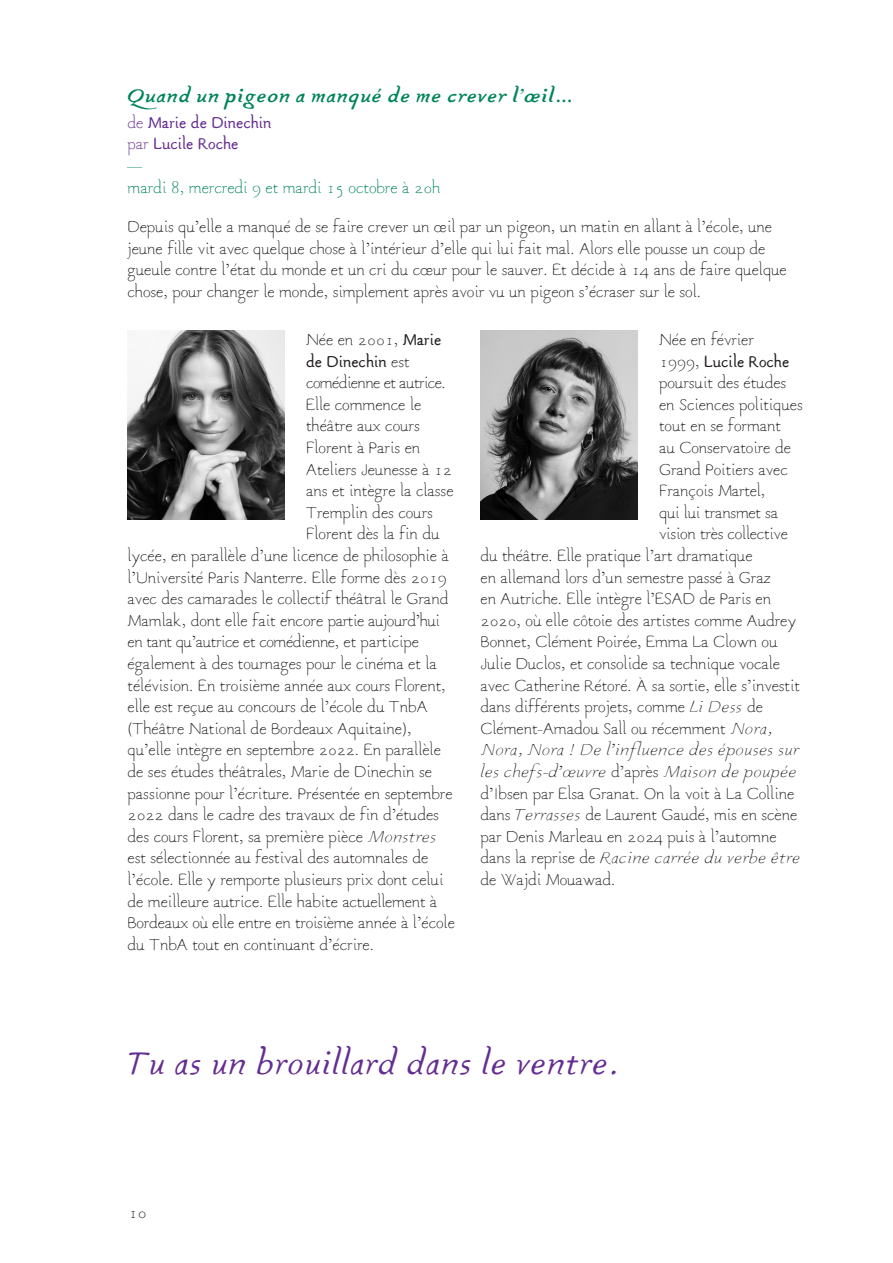
<style>
.page{position:relative;width:893px;height:1263px;background:#fff}
.page>*{position:absolute;margin:0;border:0;box-sizing:border-box;transform-origin:0 0}
.t1{font:italic 500 36px "Gararond";color:#652d91}
.t2{font:italic 700 21px "Gararond";color:#008556}
.t3{font:300 18px/21.6px "Gararond";color:#231f20}
.t4{font:italic 300 18px "Gararond";color:#231f20}
.t5{font:300 18px/21.6px "Gararond";color:#008556}
.t6{font:300 18px "Gararond";letter-spacing:-.02em;color:#231f20}
.t7{font:500 18px "Gararond";color:#231f20}
.t8{font:300 18px "Gararond";letter-spacing:-.03em;color:#231f20}
.s1{font-style:normal}
.s2{color:#652d91}
.s3{font-weight:500;color:#652d91}
.s4{font-weight:500}
.s5{font-weight:300}
.s6{font-style:italic}
</style>
<div class="page">
<img style="left:128px;top:331px;width:157px;height:189px">
<img style="left:480px;top:331px;width:158px;height:189px">
<p class="t2" style="left:128px;top:84px;width:447px">Quand un pigeon a manqué de me crever l’œil<span class="s1">…</span></p>
<p class="t5" style="left:128px;top:113px;width:314px"><span class="s2">de</span> <span class="s3">Marie de Dinechin<br></span><span class="s2">par</span> <span class="s3">Lucile Roche<br></span>—<br>mardi 8, mercredi 9 et mardi 15 octobre à 20h</p>
<p class="t3" style="left:128px;top:218px;width:661px">Depuis qu’elle a manqué de se faire crever un œil par un pigeon, un matin en allant à l’école, une jeune fille vit avec quelque chose à l’intérieur d’elle qui lui fait mal. Alors elle pousse un coup de gueule contre l’état du monde et un cri du cœur pour le sauver. Et décide à 14 ans de faire quelque chose, pour changer le monde, simplement après avoir vu un pigeon s’écraser sur le sol.</p>
<p class="t3" style="left:306px;top:330px;width:137px">Née en 2001, <span class="s4">Marie</span></p>
<p class="t7" style="left:306px;top:352px;width:105px">de Dinechin <span class="s5">est</span></p>
<p class="t8" style="left:306px;top:374px;width:141px">comédienne et autrice.</p>
<p class="t3" style="left:306px;top:395px;width:117px">Elle commence le</p>
<p class="t3" style="left:306px;top:417px;width:115px">théâtre aux cours</p>
<p class="t3" style="left:306px;top:438px;width:116px">Florent à Paris en</p>
<p class="t3" style="left:306px;top:460px;width:147px">Ateliers Jeunesse à 12</p>
<p class="t3" style="left:306px;top:482px;width:149px">ans et intègre la classe</p>
<p class="t3" style="left:306px;top:503px;width:128px">Tremplin des cours</p>
<p class="t3" style="left:306px;top:525px;width:135px">Florent dès la fin du</p>
<p class="t3" style="left:128px;top:546px;width:323px">lycée, en parallèle d’une licence de philosophie à</p>
<p class="t3" style="left:128px;top:568px;width:321px">l’Université Paris Nanterre. Elle forme dès 2019</p>
<p class="t3" style="left:128px;top:590px;width:322px">avec des camarades le collectif théâtral le Grand</p>
<p class="t3" style="left:128px;top:611px;width:314px">Mamlak, dont elle fait encore partie aujourd’hui</p>
<p class="t6" style="left:128px;top:633px;width:293px">en tant qu’autrice et comédienne, et participe</p>
<p class="t3" style="left:128px;top:654px;width:311px">également à des tournages pour le cinéma et la</p>
<p class="t3" style="left:128px;top:676px;width:320px">télévision. En troisième année aux cours Florent,</p>
<p class="t3" style="left:128px;top:698px;width:302px">elle est reçue au concours de l’école du TnbA</p>
<p class="t3" style="left:128px;top:719px;width:285px">(Théâtre National de Bordeaux Aquitaine),</p>
<p class="t3" style="left:128px;top:741px;width:315px">qu’elle intègre en septembre 2022. En parallèle</p>
<p class="t3" style="left:128px;top:762px;width:306px">de ses études théâtrales, Marie de Dinechin se</p>
<p class="t3" style="left:128px;top:784px;width:327px">passionne pour l’écriture. Présentée en septembre</p>
<p class="t3" style="left:128px;top:806px;width:313px">2022 dans le cadre des travaux de fin d’études</p>
<p class="t3" style="left:128px;top:827px;width:311px">des cours Florent, sa première pièce <span class="s6">Monstres</span></p>
<p class="t3" style="left:128px;top:849px;width:302px">est sélectionnée au festival des automnales de</p>
<p class="t3" style="left:128px;top:870px;width:317px">l’école. Elle y remporte plusieurs prix dont celui</p>
<p class="t3" style="left:128px;top:892px;width:311px">de meilleure autrice. Elle habite actuellement à</p>
<p class="t3" style="left:128px;top:914px;width:329px">Bordeaux où elle entre en troisième année à l’école</p>
<p class="t3" style="left:128px;top:935px;width:248px">du TnbA tout en continuant d’écrire.</p>
<p class="t3" style="left:659px;top:330px;width:96px">Née en février</p>
<p class="t7" style="left:659px;top:352px;width:132px"><span class="s5">1999,</span> Lucile Roche</p>
<p class="t3" style="left:659px;top:374px;width:129px">poursuit des études</p>
<p class="t3" style="left:659px;top:395px;width:145px">en Sciences politiques</p>
<p class="t3" style="left:659px;top:417px;width:123px">tout en se formant</p>
<p class="t3" style="left:659px;top:438px;width:133px">au Conservatoire de</p>
<p class="t3" style="left:659px;top:460px;width:130px">Grand Poitiers avec</p>
<p class="t3" style="left:659px;top:482px;width:108px">François Martel,</p>
<p class="t3" style="left:659px;top:503px;width:121px">qui lui transmet sa</p>
<p class="t3" style="left:659px;top:525px;width:130px">vision très collective</p>
<p class="t3" style="left:480px;top:546px;width:274px">du théâtre. Elle pratique l’art dramatique</p>
<p class="t3" style="left:480px;top:568px;width:292px">en allemand lors d’un semestre passé à Graz</p>
<p class="t3" style="left:480px;top:590px;width:292px">en Autriche. Elle intègre l’ESAD de Paris en</p>
<p class="t3" style="left:480px;top:611px;width:317px">2020, où elle côtoie des artistes comme Audrey</p>
<p class="t3" style="left:480px;top:633px;width:298px">Bonnet, Clément Poirée, Emma La Clown ou</p>
<p class="t3" style="left:480px;top:654px;width:301px">Julie Duclos, et consolide sa technique vocale</p>
<p class="t3" style="left:480px;top:676px;width:321px">avec Catherine Rétoré. À sa sortie, elle s’investit</p>
<p class="t3" style="left:480px;top:698px;width:284px">dans différents projets, comme <span class="s6">Li Dess</span> de</p>
<p class="t3" style="left:480px;top:719px;width:293px">Clément-Amadou Sall ou récemment <span class="s6">Nora,</span></p>
<p class="t4" style="left:480px;top:740px;width:320px">Nora, Nora ! De l’influence des épouses sur</p>
<p class="t4" style="left:480px;top:762px;width:318px">les chefs‑d’œuvre <span class="s1">d’après</span> Maison de poupée</p>
<p class="t3" style="left:480px;top:784px;width:315px">d’Ibsen par Elsa Granat. On la voit à La Colline</p>
<p class="t3" style="left:480px;top:806px;width:318px">dans <span class="s6">Terrasses</span> de Laurent Gaudé, mis en scène</p>
<p class="t3" style="left:480px;top:827px;width:298px">par Denis Marleau en 2024 puis à l’automne</p>
<p class="t4" style="left:480px;top:848px;width:322px"><span class="s1">dans la reprise de</span> Racine carrée du verbe être</p>
<p class="t3" style="left:480px;top:870px;width:137px">de Wajdi Mouawad.</p>
<h1 class="t1" style="left:129px;top:1044px;width:491px">Tu as un brouillard dans le ventre.</h1>
<p class="t3" style="left:129px;top:1203px;width:19px">10</p>
</div>
